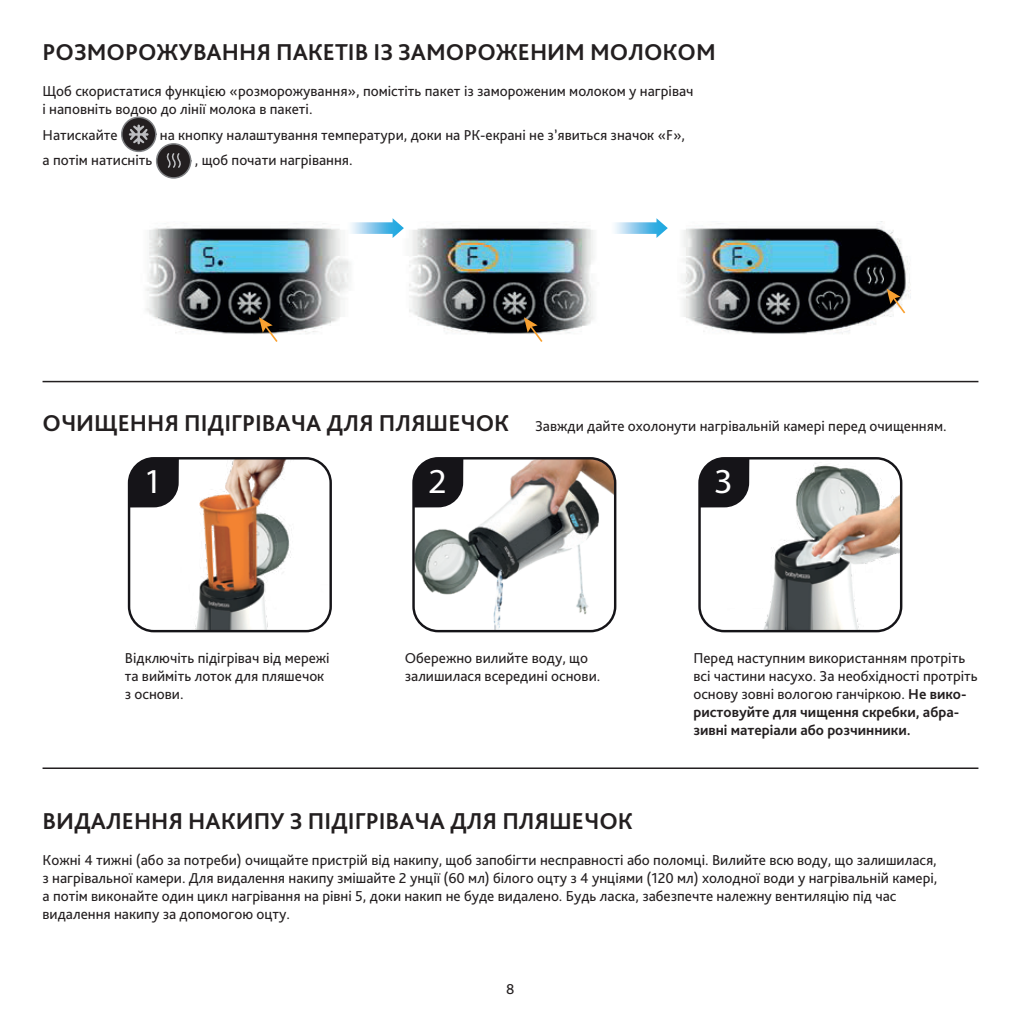
<style>
.page{position:relative;width:1021px;height:1021px;background:#fff}
.page>*{position:absolute;margin:0;border:0;box-sizing:border-box;transform-origin:0 0}
.t1{font:35.1px "Myriad Pro";color:#fff}
.t2{font:700 24px "Bliss Pro";color:#231f20}
.t3{font:15px/18px "Bliss Pro";color:#231f20}
.s1{font-weight:700;font-size:24px}
.s2{font-weight:700}
</style>
<div class="page">
<img style="left:146px;top:223px;width:765px;height:111px">
<svg style="left:346px;top:218px;width:58px;height:20px"></svg>
<svg style="left:610px;top:218px;width:57px;height:20px"></svg>
<svg style="left:259px;top:317px;width:20px;height:25px"></svg>
<svg style="left:524px;top:317px;width:20px;height:25px"></svg>
<svg style="left:886px;top:289px;width:20px;height:26px"></svg>
<img style="left:129px;top:460px;width:200px;height:171px">
<div style="left:128px;top:457px;width:204px;height:175px;border:2px solid #151418;border-radius:25px"></div>
<img style="left:701px;top:460px;width:200px;height:171px">
<div style="left:698px;top:457px;width:204px;height:175px;border:2px solid #151418;border-radius:25px"></div>
<svg style="left:699px;top:458px;width:50px;height:49px;background:#2b2a2d"></svg>
<img style="left:415px;top:460px;width:200px;height:171px">
<div style="left:412px;top:457px;width:204px;height:175px;border:2px solid #151418;border-radius:25px"></div>
<svg style="left:121px;top:116px;width:71px;height:63px"></svg>
<hr style="left:43px;top:381px;width:935px;height:1px;background:#231f20">
<hr style="left:43px;top:767px;width:935px;height:2px;background:#231f20">
<h2 class="t2" style="left:43px;top:37px;width:675px">РОЗМОРОЖУВАННЯ ПАКЕТІВ ІЗ ЗАМОРОЖЕНИМ МОЛОКОМ</h2>
<p class="t3" style="left:43px;top:81px;width:652px">Щоб скористатися функцією «розморожування», помістіть пакет із замороженим молоком у нагрівач і наповніть водою до лінії молока в пакеті.</p>
<p class="t3" style="left:43px;top:126px;width:77px">Натискайте</p>
<p class="t3" style="left:160px;top:126px;width:526px">на кнопку налаштування температури, доки на РК-екрані не з’явиться значок «F»,</p>
<p class="t3" style="left:43px;top:151px;width:111px">а потім натисніть</p>
<p class="t3" style="left:195px;top:151px;width:159px">, щоб почати нагрівання.</p>
<p class="t3" style="left:43px;top:417px;width:905px"><span class="s1">ОЧИЩЕННЯ ПІДІГРІВАЧА ДЛЯ ПЛЯШЕЧОК</span> Завжди дайте охолонути нагрівальній камері перед очищенням.</p>
<h1 class="t1" style="left:144px;top:460px;width:20px">1</h1>
<h1 class="t1" style="left:428px;top:460px;width:25px">22</h1>
<h1 class="t1" style="left:714px;top:460px;width:20px">3</h1>
<p class="t3" style="left:125px;top:648px;width:206px">Відключіть підігрівач від мережі та вийміть лоток для пляшечок з основи.</p>
<p class="t3" style="left:405px;top:648px;width:197px">Обережно вилийте воду, що залишилася всередині основи.</p>
<p class="t3" style="left:693px;top:648px;width:286px">Перед наступним використанням протріть всі частини насухо. За необхідності протріть основу зовні вологою ганчіркою. <span class="s2">Не вико&shy;ристовуйте для чищення скребки, абра&shy;зивні матеріали або розчинники.</span></p>
<h2 class="t2" style="left:43px;top:806px;width:592px">ВИДАЛЕННЯ НАКИПУ З ПІДІГРІВАЧА ДЛЯ ПЛЯШЕЧОК</h2>
<p class="t3" style="left:43px;top:850px;width:896px">Кожні 4 тижні (або за потреби) очищайте пристрій від накипу, щоб запобігти несправності або поломці. Вилийте всю воду, що залишилася, з нагрівальної камери. Для видалення накипу змішайте 2 унції (60 мл) білого оцту з 4 унціями (120 мл) холодної води у нагрівальній камері, а потім виконайте один цикл нагрівання на рівні 5, доки накип не буде видалено. Будь ласка, забезпечте належну вентиляцію під час видалення накипу за допомогою оцту.</p>
<p class="t3" style="left:506px;top:980px;width:10px">8</p>
</div>
